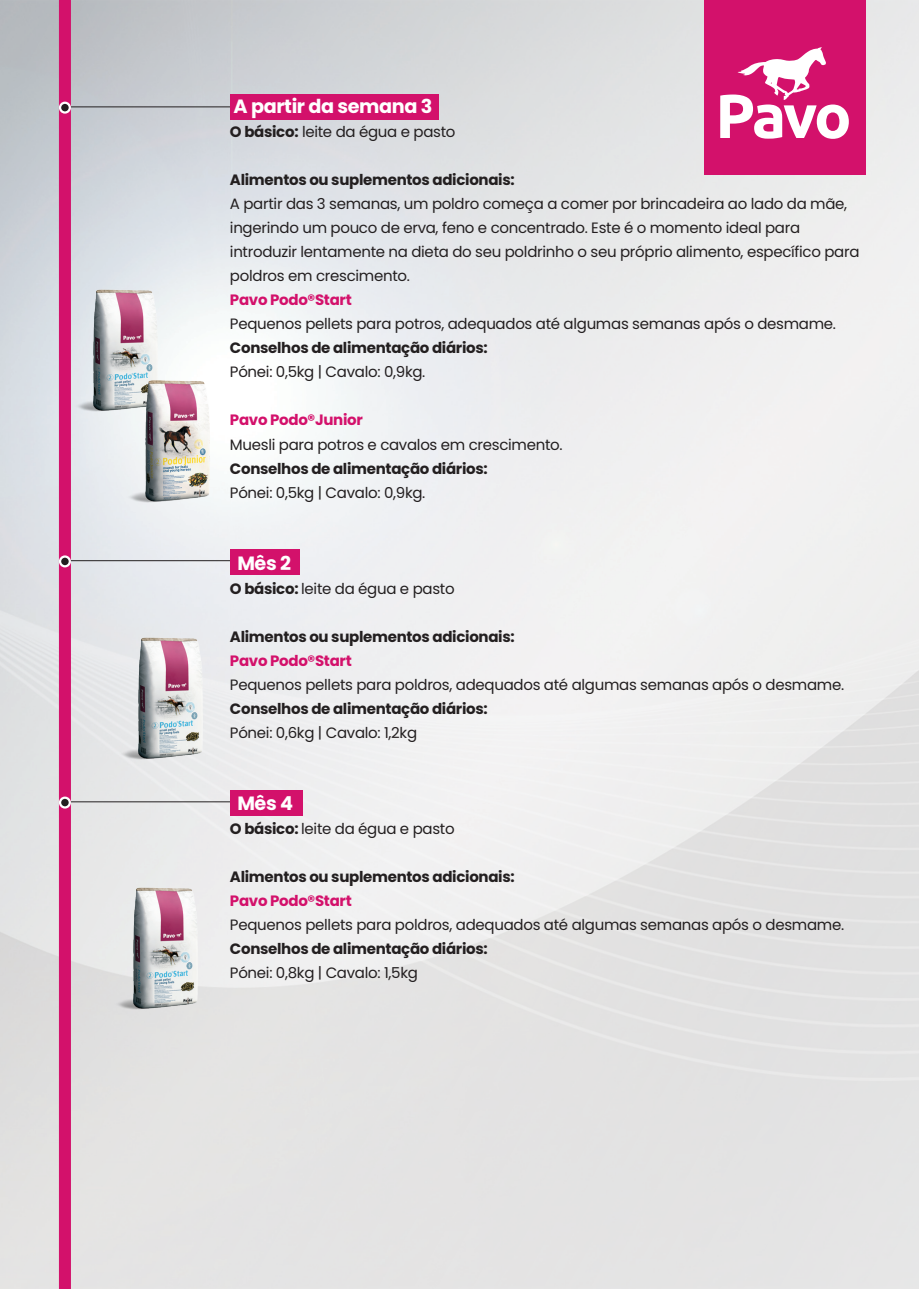
<style>
.page{position:relative;width:919px;height:1289px;background:#fff}
.page>*{position:absolute;margin:0;border:0;box-sizing:border-box;transform-origin:0 0}
.t1{font:700 19.2px "Poppins";letter-spacing:-.02em;color:#fff}
.t2{font:15px/24px "Poppins";letter-spacing:-.02em;color:#231f20}
.t3{font:700 15px "Poppins";letter-spacing:-.02em;color:#231f20}
.t4{font:700 15px "Poppins";letter-spacing:-.02em;color:#d3116b}
.s1{font-weight:700}
</style>
<div class="page">
<img style="left:0;top:0;width:918px;height:1288px">
<img style="left:71px;top:288px;width:87px;height:130px">
<div style="left:59px;top:0;width:12px;height:1288px;background:#d3116b"></div>
<hr style="left:65px;top:107px;width:169px;height:1px;background:#231f20">
<div style="left:60px;top:103px;width:10px;height:9px;background:#231f20;border-radius:50%"></div>
<div style="left:59px;top:102px;width:12px;height:12px;border:2px solid #fff;border-radius:50%"></div>
<div style="left:704px;top:0;width:161px;height:174px;background:#d3116b"></div>
<svg style="left:720px;top:47px;width:128px;height:92px"></svg>
<hr style="left:65px;top:560px;width:173px;height:1px;background:#231f20">
<div style="left:60px;top:556px;width:10px;height:10px;background:#231f20;border-radius:50%"></div>
<div style="left:59px;top:555px;width:12px;height:12px;border:2px solid #fff;border-radius:50%"></div>
<hr style="left:65px;top:801px;width:173px;height:1px;background:#231f20">
<div style="left:60px;top:797px;width:10px;height:10px;background:#231f20;border-radius:50%"></div>
<div style="left:59px;top:796px;width:12px;height:12px;border:2px solid #fff;border-radius:50%"></div>
<div style="left:230px;top:94px;width:208px;height:25px;background:#d3116b"></div>
<div style="left:230px;top:549px;width:70px;height:25px;background:#d3116b"></div>
<div style="left:230px;top:790px;width:72px;height:25px;background:#d3116b"></div>
<img style="left:120px;top:380px;width:90px;height:129px">
<img style="left:113px;top:636px;width:91px;height:130px">
<img style="left:108px;top:886px;width:90px;height:130px">
<p class="t1" style="left:234px;top:95px;width:200px">A partir da semana 3</p>
<p class="t2" style="left:230px;top:120px;width:227px"><span class="s1">O básico:</span> leite da égua e pasto</p>
<p class="t3" style="left:230px;top:171px;width:286px">Alimentos ou suplementos adicionais:</p>
<p class="t2" style="left:230px;top:192px;width:631px">A partir das 3 semanas, um poldro começa a comer por brincadeira ao lado da mãe, ingerindo um pouco de erva, feno e concentrado. Este é o momento ideal para introduzir lentamente na dieta do seu poldrinho o seu próprio alimento, específico para poldros em crescimento.</p>
<p class="t4" style="left:230px;top:291px;width:123px">Pavo Podo®Start</p>
<p class="t2" style="left:230px;top:312px;width:607px">Pequenos pellets para potros, adequados até algumas semanas após o desmame.</p>
<p class="t3" style="left:230px;top:339px;width:259px">Conselhos de alimentação diários:</p>
<p class="t2" style="left:230px;top:360px;width:197px">Pónei: 0,5kg | Cavalo: 0,9kg.</p>
<p class="t4" style="left:230px;top:411px;width:134px">Pavo Podo®Junior</p>
<p class="t2" style="left:230px;top:432px;width:334px">Muesli para potros e cavalos em crescimento.</p>
<p class="t3" style="left:230px;top:459px;width:259px">Conselhos de alimentação diários:</p>
<p class="t2" style="left:230px;top:480px;width:197px">Pónei: 0,5kg | Cavalo: 0,9kg.</p>
<p class="t1" style="left:237px;top:551px;width:55px">Mês 2</p>
<p class="t2" style="left:230px;top:576px;width:226px"><span class="s1">O básico:</span> leite da égua e pasto</p>
<p class="t3" style="left:230px;top:627px;width:286px">Alimentos ou suplementos adicionais:</p>
<p class="t4" style="left:230px;top:651px;width:123px">Pavo Podo®Start</p>
<p class="t2" style="left:230px;top:672px;width:615px">Pequenos pellets para poldros, adequados até algumas semanas após o desmame.</p>
<p class="t3" style="left:230px;top:699px;width:259px">Conselhos de alimentação diários:</p>
<p class="t2" style="left:230px;top:720px;width:189px">Pónei: 0,6kg | Cavalo: 1,2kg</p>
<p class="t1" style="left:237px;top:791px;width:57px">Mês 4</p>
<p class="t2" style="left:230px;top:816px;width:226px"><span class="s1">O básico:</span> leite da égua e pasto</p>
<p class="t3" style="left:230px;top:867px;width:286px">Alimentos ou suplementos adicionais:</p>
<p class="t4" style="left:230px;top:891px;width:123px">Pavo Podo®Start</p>
<p class="t2" style="left:230px;top:912px;width:615px">Pequenos pellets para poldros, adequados até algumas semanas após o desmame.</p>
<p class="t3" style="left:230px;top:939px;width:259px">Conselhos de alimentação diários:</p>
<p class="t2" style="left:230px;top:960px;width:189px">Pónei: 0,8kg | Cavalo: 1,5kg</p>
</div>
